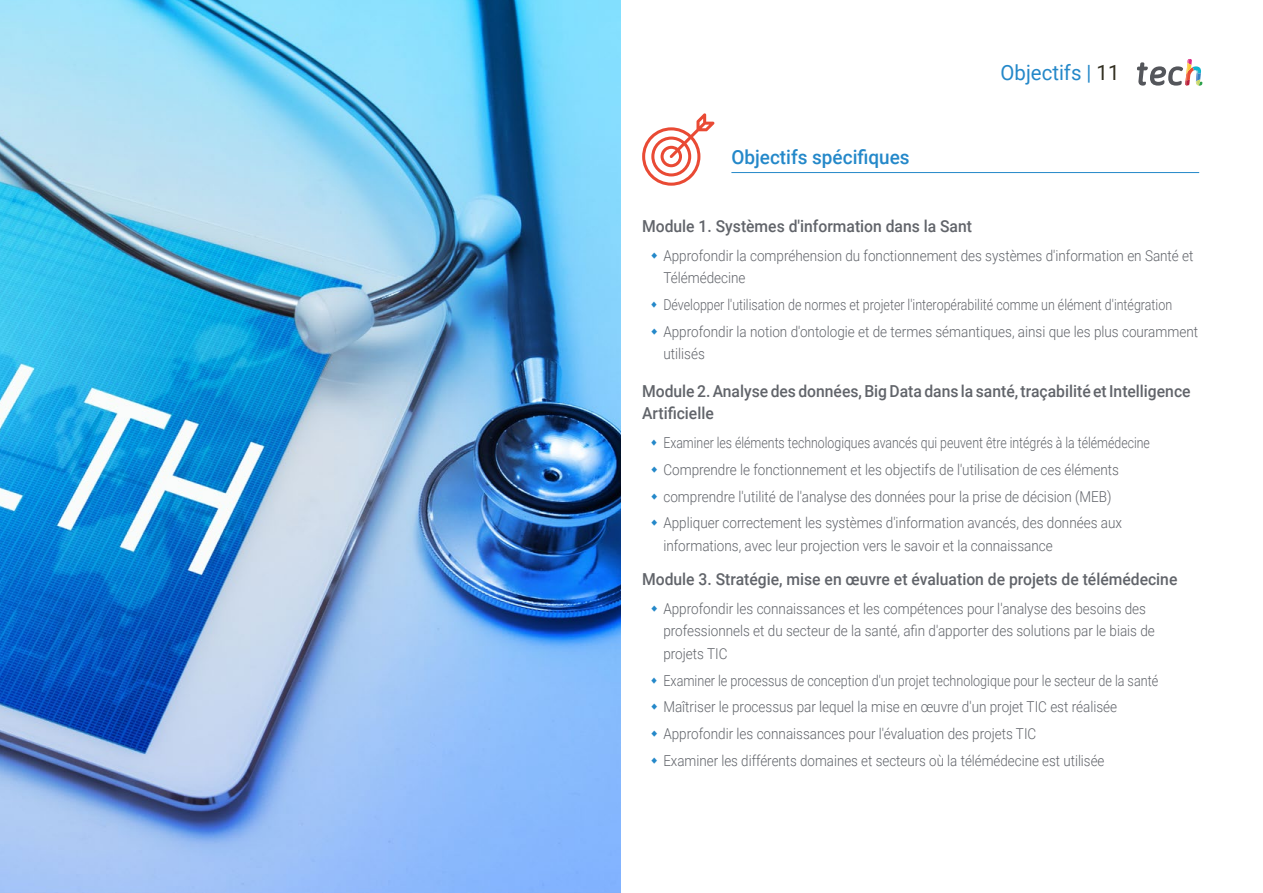
<style>
.page{position:relative;width:1263px;height:893px;background:#fff}
.page>*{position:absolute;margin:0;border:0;box-sizing:border-box;transform-origin:0 0}
.t1{font:21px "Roboto";color:#2488c9}
.t2{font:500 19.5px "Roboto";color:#2488c9}
.t3{font:500 16.5px/22.5px "Roboto";color:#61646a;scale:.95 1}
.t4{font:300 15px/22.5px "Roboto";color:#61646a;scale:.9 1}
.t5{font:300 15px/26.7px "Roboto";color:#61646a;scale:.82 1}
.t6{font:300 15px/26.7px "Roboto";color:#61646a;scale:.84 1}
.t7{font:300 15px/26.7px "Roboto";color:#61646a;scale:.83 1}
.s1{color:#312e20}
.s2{font-weight:300;color:#fff}
</style>
<div class="page">
<img style="left:0;top:0;width:621px;height:893px">
<svg style="left:1137px;top:59px;width:65px;height:27px"></svg>
<hr style="left:731px;top:172px;width:468px;height:1px;background:#2488c9">
<svg style="left:642px;top:113px;width:72px;height:73px"></svg>
<h2 class="t2" style="left:731px;top:144px;width:180px">Objectifs spécifiques</h2>
<h1 class="t1" style="left:1000px;top:57px;width:120px">Objectifs | <span class="s1">11</span></h1>
<p class="t3" style="left:642px;top:214px;width:357px">Module 1. Systèmes d'information dans la Sant<span class="s2">é</span></p>
<p class="t4" style="left:663px;top:244px;width:591px">Approfondir la compréhension du fonctionnement des systèmes d'information en Santé et<br>Télémédecine</p>
<p class="t7" style="left:663px;top:291px;width:646px">Développer l'utilisation de normes et projeter l'interopérabilité comme un élément d'intégration<br>Approfondir la notion d'ontologie et de termes sémantiques, ainsi que les plus couramment</p>
<p class="t4" style="left:663px;top:342px;width:48px">utilisés</p>
<p class="t3" style="left:642px;top:379px;width:579px">Module 2. Analyse des données, Big Data dans la santé, traçabilité et Intelligence<br>Artificielle</p>
<p class="t5" style="left:663px;top:429px;width:595px">Examiner les éléments technologiques avancés qui peuvent être intégrés à la télémédecine Comprendre le fonctionnement et les objectifs de l'utilisation de ces éléments comprendre l'utilité de l'analyse des données pour la prise de décision (MEB)<br>Appliquer correctement les systèmes d'information avancés, des données aux</p>
<p class="t4" style="left:663px;top:534px;width:434px">informations, avec leur projection vers le savoir et la connaissance</p>
<p class="t3" style="left:642px;top:567px;width:565px">Module 3. Stratégie, mise en œuvre et évaluation de projets de télémédecine</p>
<p class="t4" style="left:663px;top:597px;width:548px">Approfondir les connaissances et les compétences pour l'analyse des besoins des professionnels et du secteur de la santé, afin d'apporter des solutions par le biais de projets TIC</p>
<p class="t6" style="left:663px;top:666px;width:591px">Examiner le processus de conception d'un projet technologique pour le secteur de la santé Maîtriser le processus par lequel la mise en œuvre d'un projet TIC est réalisée Approfondir les connaissances pour l'évaluation des projets TIC<br>Examiner les différents domaines et secteurs où la télémédecine est utilisée</p>
</div>
